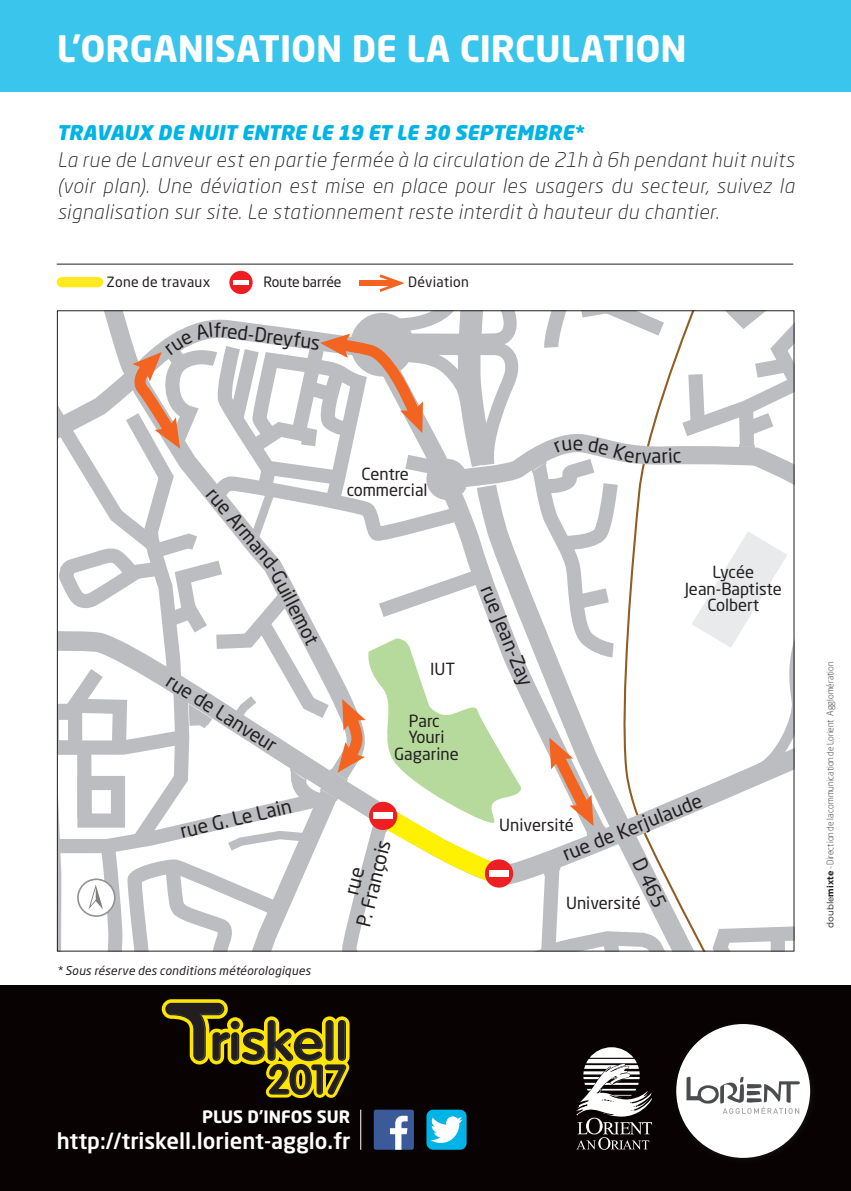
<style>
.page{position:relative;width:851px;height:1191px;background:#fff}
.page>*{position:absolute;margin:0;border:0;box-sizing:border-box;transform-origin:0 0}
.t1{font:700 36px "Neo Sans Std";letter-spacing:-.005em;color:#fff}
.t2{font:500 22px "Neo Sans Std";color:#fff}
.t3{font:italic 300 20px/26px "Neo Sans Std";letter-spacing:.03em;color:#231f20;text-align:justify}
.t4{font:italic 900 20px "Neo Sans Std";color:#00b3e5}
.t5{font:19.4px/19.4px "Neo Sans Std";color:#231f20;text-align:center}
.t6{font:700 17px "Neo Sans Std";color:#fff}
.t7{font:16.6px/16.6px "Neo Sans Std";color:#231f20;text-align:center}
.t8{font:14px "Neo Sans Std";letter-spacing:.015em;color:#231f20}
.t9{font:14px "Neo Sans Std";letter-spacing:-.01em;color:#231f20}
.t10{font:italic 12px "Neo Sans Std";letter-spacing:.02em;color:#231f20}
.t11{font:300 9px "Neo Sans Std";letter-spacing:-.005em;color:#231f20}
.s1{font-family:"Gotham";font-weight:400}
.s2{font-family:"Gotham";font-weight:700}
</style>
<div class="page">
<div style="left:0;top:0;width:850px;height:91px;background:#3ac5ec"></div>
<div style="left:0;top:985px;width:850px;height:206px;background:#080302"></div>
<svg style="left:576px;top:1047px;width:76px;height:102px"></svg>
<div style="left:676px;top:1024px;width:134px;height:133px;background:#fff;border-radius:50%"></div>
<svg style="left:686px;top:1076px;width:113px;height:37px"></svg>
<svg style="left:162px;top:999px;width:187px;height:99px"></svg>
<div style="left:374px;top:1109px;width:40px;height:40px;background:#3b5a9a;border-radius:2px"></div>
<svg style="left:390px;top:1115px;width:17px;height:34px"></svg>
<svg style="left:426px;top:1109px;width:40px;height:40px"></svg>
<hr style="left:360px;top:1109px;width:1px;height:40px;background:#fff">
<hr style="left:57px;top:264px;width:736px;height:1px;background:#231f20">
<div style="left:57px;top:277px;width:46px;height:10px;background:#ffea20;border-radius:5px"></div>
<svg style="left:228px;top:270px;width:25px;height:25px"></svg>
<div style="left:227px;top:269px;width:27px;height:27px;border:2px solid #fff;border-radius:50%"></div>
<hr style="left:233px;top:280px;width:16px;height:4px;background:#fff">
<div style="left:359px;top:280px;width:37px;height:6px;background:#f36421"></div>
<svg style="left:379px;top:274px;width:25px;height:18px"></svg>
<svg style="left:57px;top:311px;width:736px;height:640px"></svg>
<h1 class="t1" style="left:57px;top:25px;width:631px">L’ORGANISATION DE LA CIRCULATION</h1>
<p class="t4" style="left:57px;top:119px;width:528px">TRAVAUX DE NUIT ENTRE LE 19 ET LE 30 SEPTEMBRE*</p>
<p class="t3" style="left:57px;top:147px;width:738px">La rue de Lanveur est en partie fermée à la circulation de 21h à 6h pendant huit nuits (voir plan). Une déviation est mise en place pour les usagers du secteur, suivez la signalisation sur site. Le stationnement reste interdit à hauteur du chantier.</p>
<p class="t8" style="left:107px;top:273px;width:105px">Zone de travaux</p>
<p class="t9" style="left:263px;top:273px;width:80px">Route barrée</p>
<p class="t8" style="left:408px;top:273px;width:62px">Déviation</p>
<p class="t5" style="left:250px;top:323px;width:74px;rotate:8deg">-Dreyfus</p>
<p class="t5" style="left:218px;top:483px;width:100px;rotate:50deg">rue Armand</p>
<p class="t5" style="left:283px;top:561px;width:88px;rotate:63deg">-Guillemot</p>
<p class="t5" style="left:173px;top:671px;width:128px;rotate:32deg">rue de Lanveur</p>
<p class="t7" style="left:347px;top:465px;width:82px">Centre commercial</p>
<p class="t7" style="left:430px;top:660px;width:27px">IUT</p>
<p class="t7" style="left:394px;top:712px;width:66px">Parc<br>Youri<br>Gagarine</p>
<p class="t5" style="left:496px;top:582px;width:108px;rotate:68deg">rue Jean-Zay</p>
<p class="t7" style="left:684px;top:563px;width:99px">Lycée<br>Jean-Baptiste<br>Colbert</p>
<p class="t5" style="left:178px;top:821px;width:115px;rotate:-13deg">rue G. Le Lain</p>
<p class="t5" style="left:559px;top:845px;width:150px;rotate:-22deg">rue de Kerjulaude</p>
<p class="t7" style="left:499px;top:816px;width:76px">Université</p>
<p class="t5" style="left:334px;top:918px;width:90px;rotate:-76deg">rue<br>P. François</p>
<p class="t5" style="left:647px;top:855px;width:54px;rotate:65deg">D 465</p>
<p class="t7" style="left:566px;top:894px;width:76px">Université</p>
<p class="t10" style="left:57px;top:963px;width:255px">* Sous réserve des conditions météorologiques</p>
<p class="t11" style="left:824px;top:927px;width:267px;rotate:-90deg"><span class="s1">double</span><span class="s2">mixte</span> - Direction de la communication de Lorient Agglomération</p>
<p class="t6" style="left:202px;top:1105px;width:150px">PLUS D’INFOS SUR</p>
<p class="t2" style="left:57px;top:1127px;width:295px">http://triskell.lorient-agglo.fr</p>
</div>
